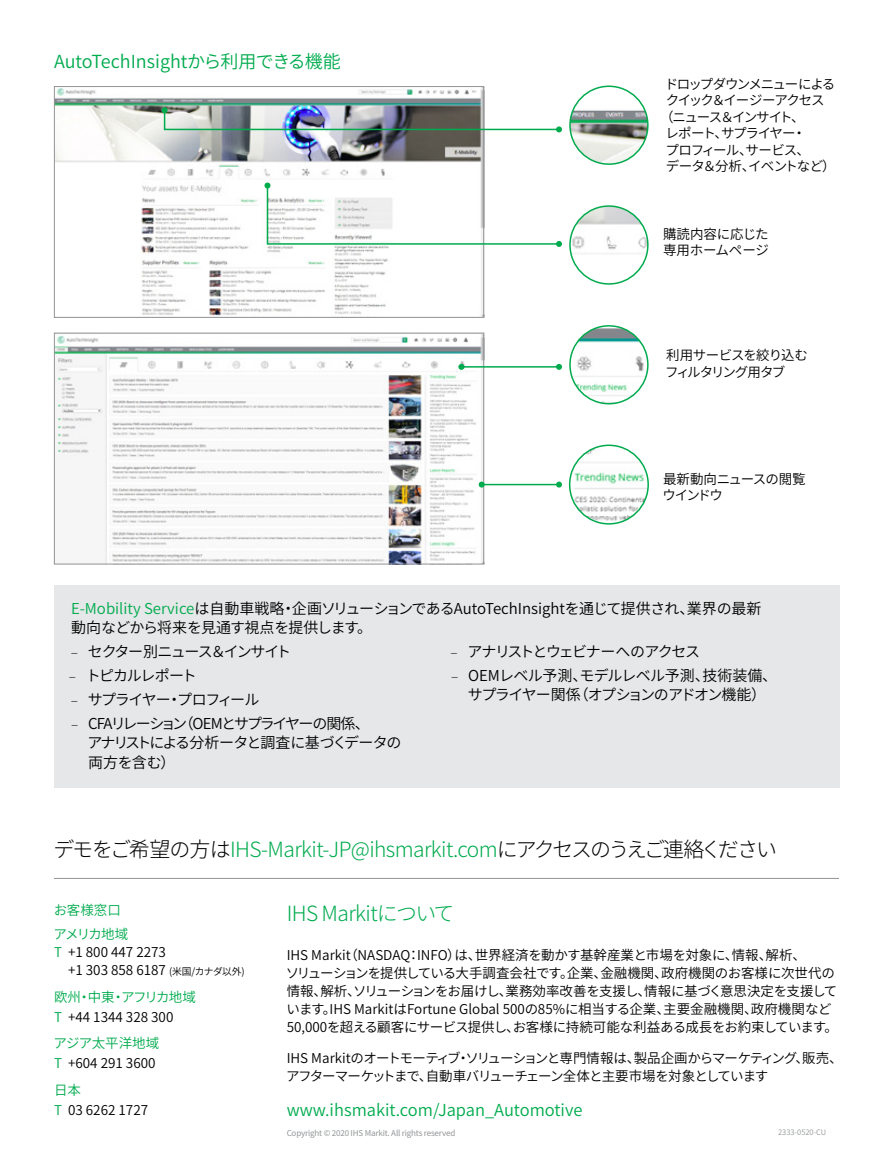
<style>
.page{position:relative;width:893px;height:1170px;background:#fff}
.page>*{position:absolute;margin:0;border:0;box-sizing:border-box;transform-origin:0 0}
.t1{font:300 21px "Source Han Sans";letter-spacing:-.03em;color:#00ab4e}
.t2{font:18px "Source Han Sans";color:#00ab4e}
.t3{font:16.5px "Source Han Sans";color:#00ab4e}
.t4{font:15px/19.5px "Source Han Sans";letter-spacing:-.005em;color:#000}
.t5{font:15px/23.7px "Source Han Sans";letter-spacing:-.095em;color:#000}
.t6{font:15px/19.5px "Source Han Sans";letter-spacing:-.06em;color:#000}
.t7{font:13.5px/18px "Source Han Sans";color:#000}
.t8{font:13.5px/18px "Source Han Sans";letter-spacing:-.055em;color:#000}
.t9{font:13.5px/16.5px "Source Han Sans";letter-spacing:-.065em;color:#000}
.t10{font:13.5px/16.5px "Source Han Sans";letter-spacing:-.02em;color:#000}
.t11{font:13.5px/16.5px "Source Han Sans";letter-spacing:-.075em;color:#000}
.t12{font:13.5px "Source Han Sans";letter-spacing:-.105em;color:#000}
.t13{font:13.5px "Source Han Sans";letter-spacing:-.05em;color:#000}
.t14{font:13.5px "Source Han Sans";letter-spacing:-.09em;color:#000}
.t15{font:13.5px "Source Han Sans";letter-spacing:-.11em;color:#000}
.t16{font:13.5px "Source Han Sans";letter-spacing:-.095em;color:#000}
.t17{font:13.5px "Source Han Sans";letter-spacing:-.07em;color:#000}
.t18{font:13.5px/24.5px "Source Han Sans";letter-spacing:-.02em;color:#00ab4e}
.t19{font:9px "Source Sans Pro";letter-spacing:-.02em;color:#939598}
.t20{font:7.5px "Source Han Sans";color:#939598}
.s1{color:#00ab4e}
.s2{font-family:"Source Sans Pro";font-weight:300}
.s3{color:#000}
.s4{font-size:9.75px}
</style>
<div class="page">
<div style="left:54px;top:585px;width:785px;height:202px;background:#e6e7e8"></div>
<img style="left:56px;top:88px;width:426px;height:228px">
<img style="left:56px;top:335px;width:426px;height:227px">
<div style="left:54px;top:86px;width:430px;height:232px;border:1px solid #939598"></div>
<div style="left:54px;top:333px;width:430px;height:231px;border:1px solid #939598"></div>
<svg style="left:264px;top:182px;width:298px;height:65px"></svg>
<img style="left:162px;top:107px;width:400px;height:25px">
<hr style="left:482px;top:484px;width:77px;height:1px;background:#00ab4e">
<svg style="left:556px;top:481px;width:6px;height:6px"></svg>
<svg style="left:479px;top:481px;width:6px;height:6px"></svg>
<hr style="left:461px;top:366px;width:98px;height:1px;background:#00ab4e">
<svg style="left:556px;top:364px;width:6px;height:6px"></svg>
<svg style="left:458px;top:364px;width:6px;height:6px"></svg>
<img style="left:570px;top:86px;width:78px;height:78px;border-radius:39px">
<div style="left:569px;top:85px;width:80px;height:80px;border:2px solid #00ab4e;border-radius:50%"></div>
<img style="left:570px;top:206px;width:78px;height:78px;border-radius:39px">
<div style="left:569px;top:205px;width:80px;height:80px;border:2px solid #00ab4e;border-radius:50%"></div>
<img style="left:570px;top:326px;width:78px;height:77px;border-radius:39px">
<div style="left:569px;top:325px;width:80px;height:79px;border:2px solid #00ab4e;border-radius:50%"></div>
<img style="left:570px;top:445px;width:78px;height:79px;border-radius:39px">
<div style="left:569px;top:444px;width:80px;height:80px;border:2px solid #00ab4e;border-radius:50%"></div>
<hr style="left:54px;top:878px;width:785px;height:1px;background:#939598">
<h2 class="t2" style="left:54px;top:51px;width:288px">AutoTechInsightから利用できる機能</h2>
<p class="t12" style="left:665px;top:76px;width:172px">ドロップダウンメニューによる</p>
<p class="t14" style="left:666px;top:93px;width:160px">クイック＆イージーアクセス</p>
<p class="t15" style="left:660px;top:109px;width:146px">（ニュース＆インサイト、</p>
<p class="t16" style="left:665px;top:126px;width:142px">レポート、サプライヤー・</p>
<p class="t17" style="left:665px;top:142px;width:146px">プロフィール、サービス、</p>
<p class="t13" style="left:666px;top:159px;width:171px">データ＆分析、イベントなど）</p>
<p class="t10" style="left:663px;top:226px;width:107px">購読内容に応じた専用ホームページ</p>
<p class="t9" style="left:665px;top:347px;width:144px">利用サービスを絞り込むフィルタリング用タブ</p>
<p class="t11" style="left:663px;top:470px;width:145px">最新動向ニュースの閲覧ウインドウ</p>
<p class="t4" style="left:71px;top:599px;width:692px"><span class="s1">E-Mobility Service</span>は自動車戦略・企画ソリューションであるAutoTechInsightを通じて提供され、業界の最新動向などから将来を見通す視点を提供します。</p>
<p class="t5" style="left:69px;top:640px;width:302px"><span class="s2">‒</span> セクター別ニュース＆インサイト<br><span class="s2">‒</span> トピカルレポート<br><span class="s2">‒</span> サプライヤー・プロフィール<br><span class="s2">‒</span> CFAリレーション（OEMとサプライヤーの関係、</p>
<p class="t6" style="left:87px;top:733px;width:315px">アナリストによる分析ータと調査に基づくデータの両方を含む）</p>
<p class="t6" style="left:451px;top:640px;width:328px;line-height:23.7px"><span class="s2">‒</span> アナリストとウェビナーへのアクセス<br><span class="s2">‒</span> OEMレベル予測、モデルレベル予測、技術装備、</p>
<p class="t5" style="left:468px;top:683px;width:300px">サプライヤー関係（オプションのアドオン機能）</p>
<h1 class="t1" style="left:53px;top:837px;width:725px"><span class="s3">デモをご希望の方は</span>IHS-Markit-JP@ihsmarkit.com<span class="s3">にアクセスのうえご連絡ください</span></h1>
<p class="t18" style="left:54px;top:897px;width:76px">お客様窓口アメリカ地域</p>
<p class="t7" style="left:68px;top:943px;width:178px;text-indent:-14px"><span class="s1">T</span> +1 800 447 2273<br>+1 303 858 6187 <span class="s4">(米国/カナダ以外)</span></p>
<p class="t7" style="left:54px;top:986px;width:143px;line-height:20.1px"><span class="s1">欧州・中東・アフリカ地域<br></span><span class="s1">T</span> +44 1344 328 300</p>
<p class="t7" style="left:54px;top:1033px;width:107px;line-height:20.1px"><span class="s1">アジア太平洋地域<br></span><span class="s1">T</span> +604 291 3600</p>
<p class="t7" style="left:54px;top:1080px;width:96px;line-height:20.1px"><span class="s1">日本<br></span><span class="s1">T</span> 03 6262 1727</p>
<h1 class="t1" style="left:287px;top:901px;width:169px">IHS Markitについて</h1>
<p class="t7" style="left:286px;top:946px;width:554px">IHS Markit（NASDAQ：INFO）は、世界経済を動かす基幹産業と市場を対象に、情報、解析、<br>ソリューションを提供している大手調査会社です。企業、金融機関、政府機関のお客様に次世代の情報、解析、ソリューションをお届けし、業務効率改善を支援し、情報に基づく意思決定を支援しています。IHS MarkitはFortune Global 500の85%に相当する企業、主要金融機関、政府機関など50,000を超える顧客にサービス提供し、お客様に持続可能な利益ある成長をお約束しています。</p>
<p class="t8" style="left:286px;top:1048px;width:558px">IHS Markitのオートモーティブ・ソリューションと専門情報は、製品企画からマーケティング、販売、アフターマーケットまで、自動車バリューチェーン全体と主要市場を対象としています</p>
<p class="t3" style="left:287px;top:1100px;width:297px">www.ihsmakit.com/Japan_Automotive</p>
<p class="t19" style="left:287px;top:1126px;width:170px">Copyright © 2020 IHS Markit. All rights reserved</p>
<p class="t20" style="left:778px;top:1127px;width:50px">2333-0520-CU</p>
</div>
